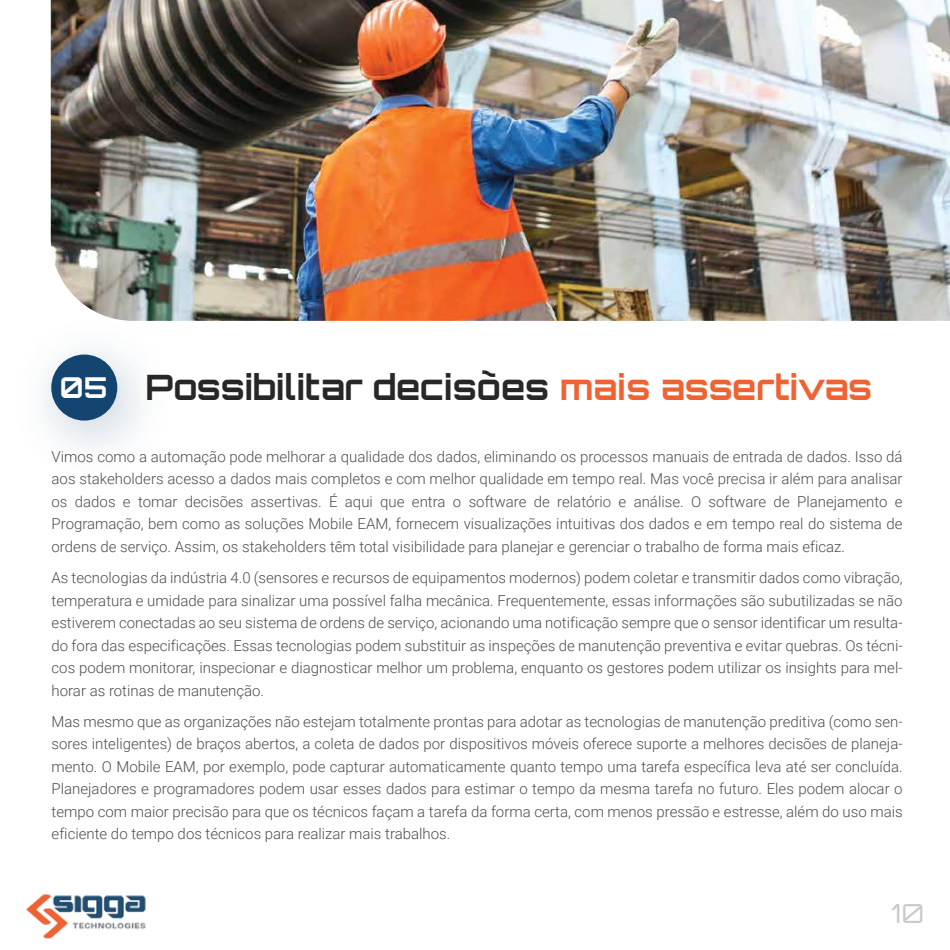
<style>
.page{position:relative;width:950px;height:950px;background:#fff}
.page>*{position:absolute;margin:0;border:0;box-sizing:border-box;transform-origin:0 0}
.t1{font:700 35px "Orbitron";color:#282727}
.t2{font:26.25px "Orbitron";color:#c9c9c9}
.t3{font:300 15px/22.5px "Roboto";color:#4d4d4d;text-align:justify}
.s1{font-size:28.75px;color:#fff}
.s2{color:#ef6333}
</style>
<div class="page">
<img style="left:44px;top:349px;width:98px;height:99px">
<div style="left:51px;top:354px;width:66px;height:66px;background:#144470;border-radius:50%"></div>
<img style="left:51px;top:0;width:898px;height:321px">
<img style="left:26px;top:893px;width:120px;height:46px">
<h1 class="t1" style="left:60px;top:365px;width:813px"><span class="s1">05</span> Possibilitar decisões <span class="s2">mais assertivas</span></h1>
<p class="t3" style="left:52px;top:444px;width:852px">Vimos como a automação pode melhorar a qualidade dos dados, eliminando os processos manuais de entrada de dados. Isso dá aos stakeholders acesso a dados mais completos e com melhor qualidade em tempo real. Mas você precisa ir além para analisar os dados e tomar decisões assertivas. É aqui que entra o software de relatório e análise. O software de Planejamento e Programação, bem como as soluções Mobile EAM, fornecem visualizações intuitivas dos dados e em tempo real do sistema de ordens de serviço. Assim, os stakeholders têm total visibilidade para planejar e gerenciar o trabalho de forma mais eficaz.</p>
<p class="t3" style="left:52px;top:565px;width:852px">As tecnologias da indústria 4.0 (sensores e recursos de equipamentos modernos) podem coletar e transmitir dados como vibração, temperatura e umidade para sinalizar uma possível falha mecânica. Frequentemente, essas informações são subutilizadas se não estiverem conectadas ao seu sistema de ordens de serviço, acionando uma notificação sempre que o sensor identificar um resulta&shy;do fora das especificações. Essas tecnologias podem substituir as inspeções de manutenção preventiva e evitar quebras. Os técni&shy;cos podem monitorar, inspecionar e diagnosticar melhor um problema, enquanto os gestores podem utilizar os insights para mel&shy;horar as rotinas de manutenção.</p>
<p class="t3" style="left:52px;top:709px;width:852px">Mas mesmo que as organizações não estejam totalmente prontas para adotar as tecnologias de manutenção preditiva (como sen&shy;sores inteligentes) de braços abertos, a coleta de dados por dispositivos móveis oferece suporte a melhores decisões de planeja&shy;mento. O Mobile EAM, por exemplo, pode capturar automaticamente quanto tempo uma tarefa específica leva até ser concluída.<br>Planejadores e programadores podem usar esses dados para estimar o tempo da mesma tarefa no futuro. Eles podem alocar o tempo com maior precisão para que os técnicos façam a tarefa da forma certa, com menos pressão e estresse, além do uso mais eficiente do tempo dos técnicos para realizar mais trabalhos.</p>
<h2 class="t2" style="left:891px;top:897px;width:34px">10</h2>
</div>
